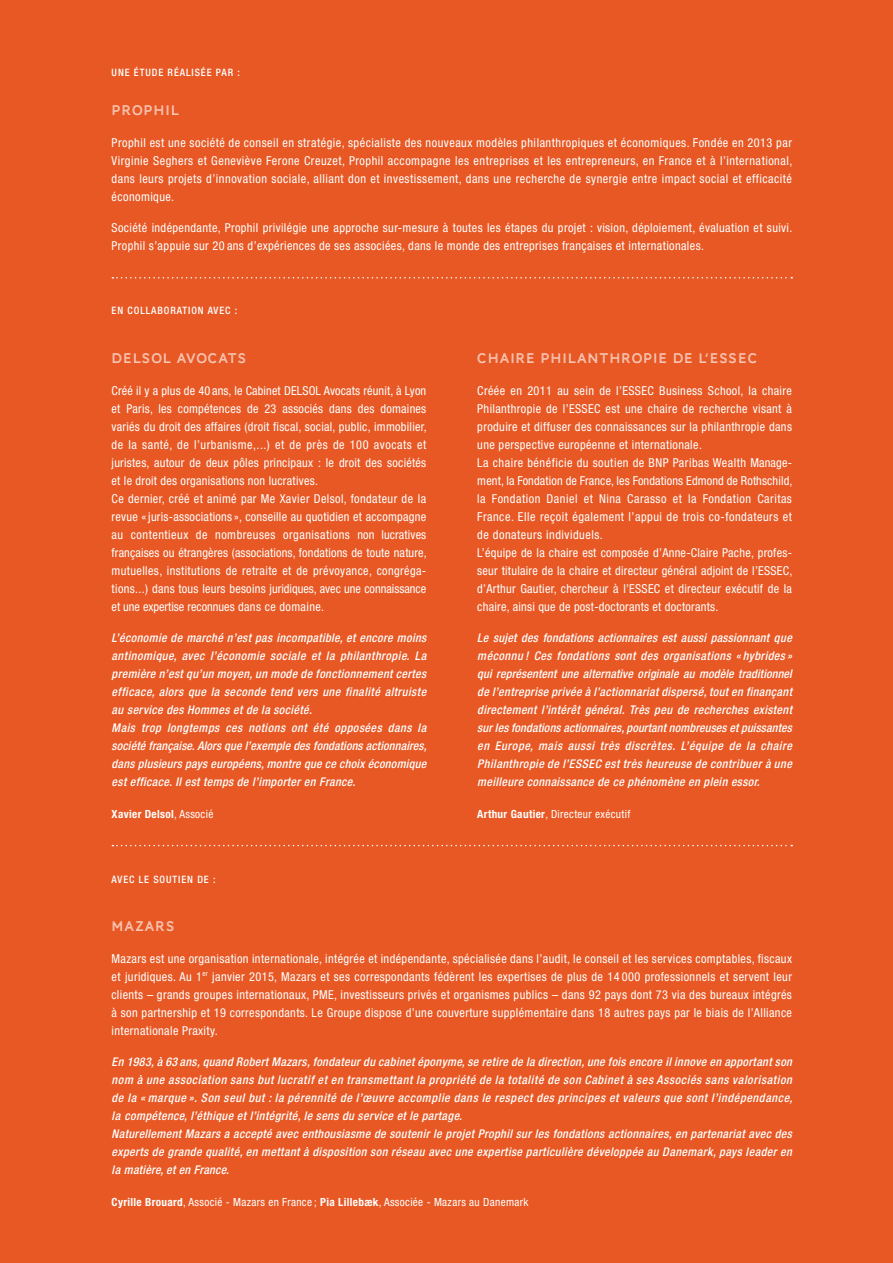
<style>
.page{position:relative;width:893px;height:1263px;background:#e75824}
.page>*{position:absolute;margin:0;border:0;box-sizing:border-box;transform-origin:0 0}
.t1{font:14.25px "AW Conqueror Inline";letter-spacing:.06em;color:#fff}
.Prophil_txt{font:condensed 12.3px/18px "Helvetica Neue";letter-spacing:.03em;color:#fff;text-align:justify}
.Prophil_txt-2{font:italic 500 condensed 12px/18px "Helvetica Neue";letter-spacing:.03em;color:#fff;text-align:justify}
.Prophil_txt-3{font:condensed 11.25px "Helvetica Neue";letter-spacing:.03em;color:#fff}
.Prophil_txt-4{font:700 condensed 11.25px "Helvetica Neue";letter-spacing:.03em;color:#fff}
.sommaire_pays{font:500 condensed 10.2px "Helvetica Neue";letter-spacing:.09em;color:#fff}
.s1{font-weight:400}
.s2{font-weight:700}
</style>
<div class="page">
<svg style="left:112px;top:845px;width:680px;height:1px"></svg>
<svg style="left:112px;top:277px;width:680px;height:1px"></svg>
<p class="sommaire_pays" style="left:112px;top:66px;width:130px">UNE ÉTUDE RÉALISÉE PAR :</p>
<p class="t1" style="left:112px;top:104px;width:69px">PROPHIL</p>
<p class="Prophil_txt" style="left:112px;top:133px;width:682px">Prophil est une société de conseil en stratégie, spécialiste des nouveaux modèles philanthropiques et économiques. Fondée en 2013 par Virginie Seghers et Geneviève Ferone Creuzet, Prophil accompagne les entreprises et les entrepreneurs, en France et à l’international, dans leurs projets d’innovation sociale, alliant don et investissement, dans une recherche de synergie entre impact social et efficacité économique.</p>
<p class="Prophil_txt" style="left:112px;top:219px;width:682px">Société indépendante, Prophil privilégie une approche sur-mesure à toutes les étapes du projet : vision, déploiement, évaluation et suivi.<br>Prophil s’appuie sur 20 ans d’expériences de ses associées, dans le monde des entreprises françaises et internationales.</p>
<p class="sommaire_pays" style="left:112px;top:304px;width:127px">EN COLLABORATION AVEC :</p>
<p class="t1" style="left:112px;top:352px;width:136px">DELSOL AVOCATS</p>
<p class="Prophil_txt" style="left:112px;top:381px;width:317px">Créé il y a plus de 40 ans, le Cabinet DELSOL Avocats réunit, à Lyon et Paris, les compétences de 23 associés dans des domaines variés du droit des affaires (droit fiscal, social, public, immobilier, de la santé, de l’urbanisme,...) et de près de 100 avocats et juristes, autour de deux pôles principaux : le droit des sociétés et le droit des organisations non lucratives.</p>
<p class="Prophil_txt" style="left:112px;top:489px;width:317px">Ce dernier, créé et animé par Me Xavier Delsol, fondateur de la revue «juris-associations », conseille au quotidien et accompagne au contentieux de nombreuses organisations non lucratives françaises ou étrangères (associations, fondations de toute nature, mutuelles, institutions de retraite et de prévoyance, congréga&shy;tions...) dans tous leurs besoins juridiques, avec une connaissance et une expertise reconnues dans ce domaine.</p>
<p class="Prophil_txt-2" style="left:112px;top:629px;width:316px">L’économie de marché n’est pas incompatible, et encore moins antinomique, avec l’économie sociale et la philanthropie. La première n’est qu’un moyen, un mode de fonctionnement certes efficace, alors que la seconde tend vers une finalité altruiste au service des Hommes et de la société.</p>
<p class="Prophil_txt-2" style="left:112px;top:719px;width:317px">Mais trop longtemps ces notions ont été opposées dans la société française. Alors que l’exemple des fondations actionnaires, dans plusieurs pays européens, montre que ce choix économique est efficace. Il est temps de l’importer en France.</p>
<p class="Prophil_txt-4" style="left:112px;top:807px;width:103px">Xavier Delsol<span class="s1">, Associé</span></p>
<p class="sommaire_pays" style="left:112px;top:873px;width:105px">AVEC LE SOUTIEN DE :</p>
<p class="t1" style="left:477px;top:352px;width:282px">CHAIRE PHILANTHROPIE DE L’ESSEC</p>
<p class="Prophil_txt" style="left:477px;top:381px;width:316px">Créée en 2011 au sein de l’ESSEC Business School, la chaire Philanthropie de l’ESSEC est une chaire de recherche visant à produire et diffuser des connaissances sur la philanthropie dans une perspective européenne et internationale.</p>
<p class="Prophil_txt" style="left:477px;top:453px;width:317px">La chaire bénéficie du soutien de BNP Paribas Wealth Manage&shy;ment, la Fondation de France, les Fondations Edmond de Rothschild, la Fondation Daniel et Nina Carasso et la Fondation Caritas France. Elle reçoit également l’appui de trois co-fondateurs et de donateurs individuels.</p>
<p class="Prophil_txt" style="left:477px;top:543px;width:317px">L’équipe de la chaire est composée d’Anne-Claire Pache, profes&shy;seur titulaire de la chaire et directeur général adjoint de l’ESSEC, d’Arthur Gautier, chercheur à l’ESSEC et directeur exécutif de la chaire, ainsi que de post-doctorants et doctorants.</p>
<p class="Prophil_txt-2" style="left:477px;top:629px;width:316px">Le sujet des fondations actionnaires est aussi passionnant que méconnu ! Ces fondations sont des organisations « hybrides » qui représentent une alternative originale au modèle traditionnel de l’entreprise privée à l’actionnariat dispersé, tout en finançant directement l’intérêt général. Très peu de recherches existent sur les fondations actionnaires, pourtant nombreuses et puissantes en Europe, mais aussi très discrètes. L’équipe de la chaire Philanthropie de l’ESSEC est très heureuse de contribuer à une meilleure connaissance de ce phénomène en plein essor.</p>
<p class="Prophil_txt-3" style="left:477px;top:807px;width:154px"><span class="s2">Arthur Gautier</span>, Directeur exécutif</p>
<p class="t1" style="left:112px;top:919px;width:65px">MAZARS</p>
<p class="Prophil_txt" style="left:112px;top:949px;width:682px">Mazars est une organisation internationale, intégrée et indépendante, spécialisée dans l’audit, le conseil et les services comptables, fiscaux et juridiques. Au 1<sup>er</sup> janvier 2015, Mazars et ses correspondants fédèrent les expertises de plus de 14 000 professionnels et servent leur clients – grands groupes internationaux, PME, investisseurs privés et organismes publics – dans 92 pays dont 73 via des bureaux intégrés à son partnership et 19 correspondants. Le Groupe dispose d’une couverture supplémentaire dans 18 autres pays par le biais de l’Alliance internationale Praxity.</p>
<p class="Prophil_txt-2" style="left:112px;top:1053px;width:682px">En 1983, à 63 ans, quand Robert Mazars, fondateur du cabinet éponyme, se retire de la direction, une fois encore il innove en apportant son nom à une association sans but lucratif et en transmettant la propriété de la totalité de son Cabinet à ses Associés sans valorisation de la « marque ». Son seul but : la pérennité de l’œuvre accomplie dans le respect des principes et valeurs que sont l’indépendance, la compétence, l’éthique et l’intégrité, le sens du service et le partage.</p>
<p class="Prophil_txt-2" style="left:112px;top:1125px;width:682px">Naturellement Mazars a accepté avec enthousiasme de soutenir le projet Prophil sur les fondations actionnaires, en partenariat avec des experts de grande qualité, en mettant à disposition son réseau avec une expertise particulière développée au Danemark, pays leader en la matière, et en France.</p>
<p class="Prophil_txt-3" style="left:112px;top:1195px;width:418px"><span class="s2">Cyrille Brouard</span>, Associé - Mazars en France ; <span class="s2">Pia Lillebæk</span>, Associée - Mazars au Danemark</p>
</div>
